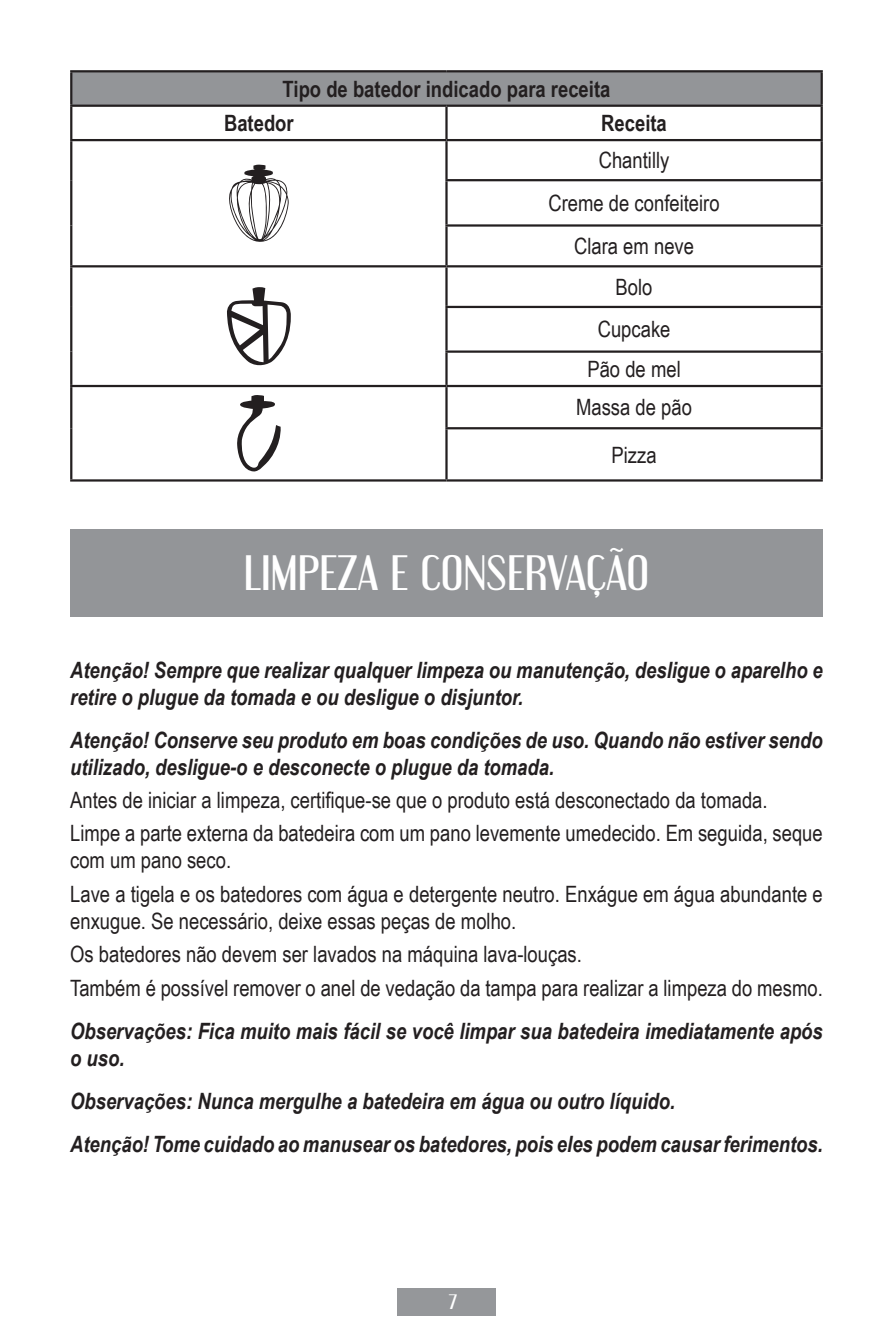
<style>
.page{position:relative;width:893px;height:1340px;background:#fff}
.page>*{position:absolute;margin:0;border:0;box-sizing:border-box;transform-origin:0 0}
.t1{font:42.75px "Engebrechtre Rg";color:#fff}
.t2{font:22.5px/33.3px "Arial Narrow";color:#231f20;text-align:center}
.t3{font:italic 700 22.5px/27px "Arial Narrow";color:#231f20}
.t4{font:700 22.5px/34.4px "Arial Narrow";color:#231f20}
.t5{font:18px "Engebrechtre Rg";color:#fff}
</style>
<div class="page">
<div style="left:397px;top:1287px;width:99px;height:28px;background:#95979a"></div>
<div style="left:71px;top:71px;width:751px;height:35px;background:#939598"></div>
<hr style="left:70px;top:70px;width:376px;height:2px;background:#231f20">
<hr style="left:70px;top:72px;width:2px;height:33px;background:#231f20">
<hr style="left:446px;top:70px;width:377px;height:2px;background:#231f20">
<hr style="left:821px;top:72px;width:2px;height:33px;background:#231f20">
<hr style="left:70px;top:105px;width:376px;height:2px;background:#231f20">
<hr style="left:70px;top:107px;width:2px;height:32px;background:#231f20">
<hr style="left:446px;top:105px;width:377px;height:2px;background:#231f20">
<hr style="left:445px;top:107px;width:3px;height:32px;background:#231f20">
<hr style="left:821px;top:107px;width:2px;height:32px;background:#231f20">
<hr style="left:70px;top:139px;width:376px;height:2px;background:#231f20">
<hr style="left:70px;top:141px;width:2px;height:39px;background:#231f20">
<hr style="left:446px;top:139px;width:377px;height:2px;background:#231f20">
<hr style="left:445px;top:141px;width:3px;height:38px;background:#231f20">
<hr style="left:821px;top:141px;width:2px;height:38px;background:#231f20">
<hr style="left:70px;top:180px;width:2px;height:45px;background:#231f20">
<hr style="left:445px;top:179px;width:378px;height:2px;background:#231f20">
<hr style="left:445px;top:181px;width:3px;height:43px;background:#231f20">
<hr style="left:821px;top:181px;width:2px;height:43px;background:#231f20">
<hr style="left:70px;top:225px;width:2px;height:40px;background:#231f20">
<hr style="left:445px;top:224px;width:378px;height:3px;background:#231f20">
<hr style="left:445px;top:227px;width:3px;height:38px;background:#231f20">
<hr style="left:821px;top:227px;width:2px;height:38px;background:#231f20">
<hr style="left:70px;top:265px;width:376px;height:2px;background:#231f20">
<hr style="left:70px;top:267px;width:2px;height:40px;background:#231f20">
<hr style="left:446px;top:265px;width:377px;height:2px;background:#231f20">
<hr style="left:445px;top:267px;width:3px;height:39px;background:#231f20">
<hr style="left:821px;top:267px;width:2px;height:39px;background:#231f20">
<hr style="left:70px;top:307px;width:2px;height:44px;background:#231f20">
<hr style="left:445px;top:306px;width:378px;height:2px;background:#231f20">
<hr style="left:445px;top:308px;width:3px;height:42px;background:#231f20">
<hr style="left:821px;top:308px;width:2px;height:42px;background:#231f20">
<hr style="left:70px;top:351px;width:2px;height:34px;background:#231f20">
<hr style="left:445px;top:350px;width:378px;height:3px;background:#231f20">
<hr style="left:445px;top:353px;width:3px;height:32px;background:#231f20">
<hr style="left:821px;top:353px;width:2px;height:32px;background:#231f20">
<hr style="left:70px;top:385px;width:376px;height:2px;background:#231f20">
<hr style="left:70px;top:387px;width:2px;height:41px;background:#231f20">
<hr style="left:446px;top:385px;width:377px;height:2px;background:#231f20">
<hr style="left:445px;top:387px;width:3px;height:40px;background:#231f20">
<hr style="left:821px;top:387px;width:2px;height:40px;background:#231f20">
<hr style="left:70px;top:428px;width:2px;height:51px;background:#231f20">
<hr style="left:445px;top:427px;width:378px;height:2px;background:#231f20">
<hr style="left:445px;top:429px;width:3px;height:50px;background:#231f20">
<hr style="left:821px;top:429px;width:2px;height:50px;background:#231f20">
<hr style="left:70px;top:479px;width:376px;height:2px;background:#231f20">
<hr style="left:446px;top:479px;width:377px;height:2px;background:#231f20">
<svg style="left:229px;top:165px;width:60px;height:77px"></svg>
<svg style="left:227px;top:287px;width:64px;height:79px"></svg>
<svg style="left:237px;top:395px;width:44px;height:77px"></svg>
<div style="left:70px;top:529px;width:753px;height:88px;background:#939598"></div>
<p class="t4" style="left:224px;top:70px;width:388px;text-indent:59px">Tipo de batedor indicado para receita<br>Batedor</p>
<p class="t4" style="left:601px;top:105px;width:67px">Receita</p>
<p class="t2" style="left:548px;top:138px;width:173px;line-height:43px">Chantilly<br>Creme de confeiteiro<br>Clara em neve</p>
<p class="t2" style="left:598px;top:265px;width:74px;line-height:42.5px">Bolo<br>Cupcake</p>
<p class="t2" style="left:576px;top:349px;width:117px;line-height:38.2px">Pão de mel<br>Massa de pão</p>
<p class="t2" style="left:611px;top:437px;width:47px">Pizza</p>
<h1 class="t1" style="left:244px;top:546px;width:407px">LIMPEZA E CONSERVAÇÃO</h1>
<p class="t3" style="left:70px;top:655px;width:754px">Atenção! Sempre que realizar qualquer limpeza ou manutenção, desligue o aparelho e retire o plugue da tomada e ou desligue o disjuntor.</p>
<p class="t3" style="left:70px;top:725px;width:754px">Atenção! Conserve seu produto em boas condições de uso. Quando não estiver sendo utilizado, desligue-o e desconecte o plugue da tomada.</p>
<p class="t2" style="left:70px;top:782px;width:754px;text-align:left">Antes de iniciar a limpeza, certifique-se que o produto está desconectado da tomada.<br>Limpe a parte externa da batedeira com um pano levemente umedecido. Em seguida, seque</p>
<p class="t2" style="left:70px;top:843px;width:754px;text-align:left">com um pano seco.<br>Lave a tigela e os batedores com água e detergente neutro. Enxágue em água abundante e</p>
<p class="t2" style="left:70px;top:903px;width:754px;text-align:left">enxugue. Se necessário, deixe essas peças de molho.<br>Os batedores não devem ser lavados na máquina lava-louças.<br>Também é possível remover o anel de vedação da tampa para realizar a limpeza do mesmo.</p>
<p class="t3" style="left:70px;top:1016px;width:754px">Observações: Fica muito mais fácil se você limpar sua batedeira imediatamente após o uso.</p>
<p class="t3" style="left:70px;top:1078px;width:754px;line-height:43px">Observações: Nunca mergulhe a batedeira em água ou outro líquido.<br>Atenção! Tome cuidado ao manusear os batedores, pois eles podem causar ferimentos.</p>
<p class="t5" style="left:449px;top:1290px;width:10px">7</p>
</div>
